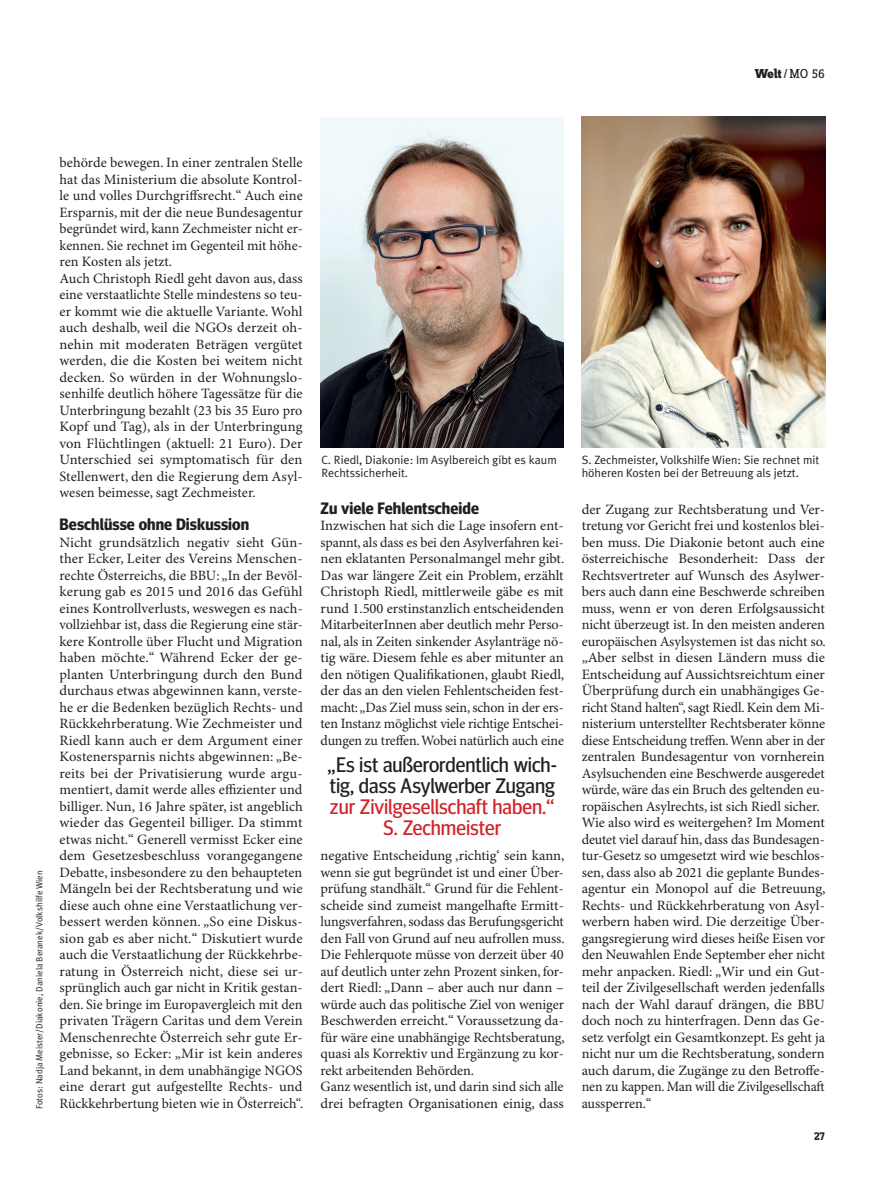
<style>
.page{position:relative;width:893px;height:1191px;background:#fff}
.page>*{position:absolute;margin:0;border:0;box-sizing:border-box;transform-origin:0 0}
.t1{font:21px/21px "Meta Headline";color:#231f20}
.t2{font:21px/21px "Meta Headline";color:#d2232a;text-align:center}
.t3{font:700 16.5px "Meta Headline";letter-spacing:.005em;color:#231f20}
.t4{font:14.25px/16.5px "Minion Pro";letter-spacing:-.005em;color:#231f20}
.t5{font:13.5px "Zine Slab Dis";color:#231f20}
.t6{font:12px/13.5px "Meta Plus Normal";color:#231f20}
.t7{font:700 12px "Zine Slab Dis";color:#231f20}
.t8{font:9px "Meta Plus Normal";color:#231f20}
.s1{font-weight:800}
</style>
<div class="page">
<img style="left:321px;top:118px;width:243px;height:330px">
<img style="left:582px;top:116px;width:244px;height:332px">
<p class="t5" style="left:755px;top:66px;width:72px"><span class="s1">Welt</span> / MO 56</p>
<p class="t8" style="left:36px;top:1109px;width:240px;rotate:-90deg">Fotos: Nadja Meister/Diakonie, Daniela Beranek/Volkshilfe Wien</p>
<p class="t4" style="left:60px;top:155px;width:245px">behörde bewegen. In einer zentralen Stelle hat das Ministerium die absolute Kontrol&shy;le und volles Durchgriffsrecht.“ Auch eine Ersparnis, mit der die neue Bundesagentur begründet wird, kann Zechmeister nicht er&shy;kennen. Sie rechnet im Gegenteil mit höhe&shy;ren Kosten als jetzt.<br>Auch Christoph Riedl geht davon aus, dass eine verstaatlichte Stelle mindestens so teu&shy;er kommt wie die aktuelle Variante. Wohl auch deshalb, weil die NGOs derzeit oh&shy;nehin mit moderaten Beträgen vergütet werden, die die Kosten bei weitem nicht decken. So würden in der Wohnungslo&shy;senhilfe deutlich höhere Tagessätze für die Unterbringung bezahlt (23 bis 35 Euro pro Kopf und Tag), als in der Unterbringung von Flüchtlingen (aktuell: 21 Euro). Der Unterschied sei symptomatisch für den Stellenwert, den die Regierung dem Asyl&shy;wesen beimesse, sagt Zechmeister.</p>
<p class="t3" style="left:60px;top:518px;width:191px">Beschlüsse ohne Diskussion</p>
<p class="t4" style="left:60px;top:535px;width:245px;text-align:justify">Nicht grundsätzlich negativ sieht Gün&shy;ther Ecker, Leiter des Vereins Menschen&shy;rechte Österreichs, die BBU: „In der Bevöl&shy;kerung gab es 2015 und 2016 das Gefühl eines Kontrollverlusts, weswegen es nach&shy;vollziehbar ist, dass die Regierung eine stär&shy;kere Kontrolle über Flucht und Migration haben möchte.“ Während Ecker der ge&shy;planten Unterbringung durch den Bund durchaus etwas abgewinnen kann, verste&shy;he er die Bedenken bezüglich Rechts- und Rückkehrberatung. Wie Zechmeister und Riedl kann auch er dem Argument einer Kostenersparnis nichts abgewinnen: „Be&shy;reits bei der Privatisierung wurde argu&shy;mentiert, damit werde alles effizienter und billiger. Nun, 16 Jahre später, ist angeblich wieder das Gegenteil billiger. Da stimmt etwas nicht.“ Generell vermisst Ecker eine dem Gesetzesbeschluss vorangegangene Debatte, insbesondere zu den behaupteten Mängeln bei der Rechtsberatung und wie diese auch ohne eine Verstaatlichung ver&shy;bessert werden können. „So eine Diskus&shy;sion gab es aber nicht.“ Diskutiert wurde auch die Verstaatlichung der Rückkehrbe&shy;ratung in Österreich nicht, diese sei ur&shy;sprünglich auch gar nicht in Kritik gestan&shy;den. Sie bringe im Europavergleich mit den privaten Trägern Caritas und dem Verein Menschenrechte Österreich sehr gute Er&shy;gebnisse, so Ecker: „Mir ist kein anderes Land bekannt, in dem unabhängige NGOS eine derart gut aufgestellte Rechts- und Rückkehrbertung bieten wie in Österreich“.</p>
<p class="t6" style="left:321px;top:454px;width:237px">C. Riedl, Diakonie: Im Asylbereich gibt es kaum<br>Rechtssicherheit.</p>
<p class="t6" style="left:582px;top:454px;width:239px">S. Zechmeister, Volkshilfe Wien: Sie rechnet mit höheren Kosten bei der Betreuung als jetzt.</p>
<p class="t3" style="left:321px;top:502px;width:160px">Zu viele Fehlentscheide</p>
<p class="t4" style="left:321px;top:518px;width:245px;text-align:justify">Inzwischen hat sich die Lage insofern ent&shy;spannt, als dass es bei den Asylverfahren kei&shy;nen eklatanten Personalmangel mehr gibt.<br>Das war längere Zeit ein Problem, erzählt Christoph Riedl, mittlerweile gäbe es mit rund 1.500 erstinstanzlich entscheidenden MitarbeiterInnen aber deutlich mehr Perso&shy;nal, als in Zeiten sinkender Asylanträge nö&shy;tig wäre. Diesem fehle es aber mitunter an den nötigen Qualifikationen, glaubt Riedl, der das an den vielen Fehlentscheiden fest&shy;macht: „Das Ziel muss sein, schon in der ers&shy;ten Instanz möglichst viele richtige Entschei&shy;dungen zu treffen. Wobei natürlich auch eine</p>
<h1 class="t1" style="left:327px;top:756px;width:231px">„Es ist außerordentlich wich&shy;tig, dass Asylwerber Zugang</h1>
<h1 class="t2" style="left:330px;top:798px;width:226px">zur Zivilgesellschaft haben.“<br>S. Zechmeister</h1>
<p class="t4" style="left:321px;top:848px;width:246px">negative Entscheidung ‚richtig‘ sein kann, wenn sie gut begründet ist und einer Über&shy;prüfung standhält.“ Grund für die Fehlent&shy;scheide sind zumeist mangelhafte Ermitt&shy;lungsverfahren, sodass das Berufungsgericht den Fall von Grund auf neu aufrollen muss.<br>Die Fehlerquote müsse von derzeit über 40 auf deutlich unter zehn Prozent sinken, for&shy;dert Riedl: „Dann – aber auch nur dann – würde auch das politische Ziel von weniger Beschwerden erreicht.“ Voraussetzung da&shy;für wäre eine unabhängige Rechtsberatung, quasi als Korrektiv und Ergänzung zu kor&shy;rekt arbeitenden Behörden.<br>Ganz wesentlich ist, und darin sind sich alle</p>
<p class="t4" style="left:321px;top:1096px;width:245px">drei befragten Organisationen einig, dass</p>
<p class="t4" style="left:582px;top:502px;width:246px">der Zugang zur Rechtsberatung und Ver&shy;tretung vor Gericht frei und kostenlos blei&shy;ben muss. Die Diakonie betont auch eine österreichische Besonderheit: Dass der Rechtsvertreter auf Wunsch des Asylwer&shy;bers auch dann eine Beschwerde schreiben muss, wenn er von deren Erfolgsaussicht nicht überzeugt ist. In den meisten anderen europäischen Asylsystemen ist das nicht so. „Aber selbst in diesen Ländern muss die Entscheidung auf Aussichtsreichtum einer Überprüfung durch ein unabhängiges Ge&shy;richt Stand halten“, sagt Riedl. Kein dem Mi&shy;nisterium unterstellter Rechtsberater könne diese Entscheidung treffen. Wenn aber in der zentralen Bundesagentur von vornherein Asylsuchenden eine Beschwerde ausgeredet würde, wäre das ein Bruch des geltenden eu&shy;ropäischen Asylrechts, ist sich Riedl sicher.<br>Wie also wird es weitergehen? Im Moment deutet viel darauf hin, dass das Bundesagen&shy;tur-Gesetz so umgesetzt wird wie beschlos&shy;sen, dass also ab 2021 die geplante Bundes&shy;agentur ein Monopol auf die Betreuung, Rechts- und Rückkehrberatung von Asyl&shy;werbern haben wird. Die derzeitige Über&shy;gangsregierung wird dieses heiße Eisen vor den Neuwahlen Ende September eher nicht mehr anpacken. Riedl: „Wir und ein Gut&shy;teil der Zivilgesellschaft werden jedenfalls nach der Wahl darauf drängen, die BBU doch noch zu hinterfragen. Denn das Ge&shy;setz verfolgt ein Gesamtkonzept. Es geht ja nicht nur um die Rechtsberatung, sondern auch darum, die Zugänge zu den Betroffe&shy;nen zu kappen. Man will die Zivilgesellschaft aussperren.“</p>
<p class="t7" style="left:814px;top:1128px;width:12px">27</p>
</div>
